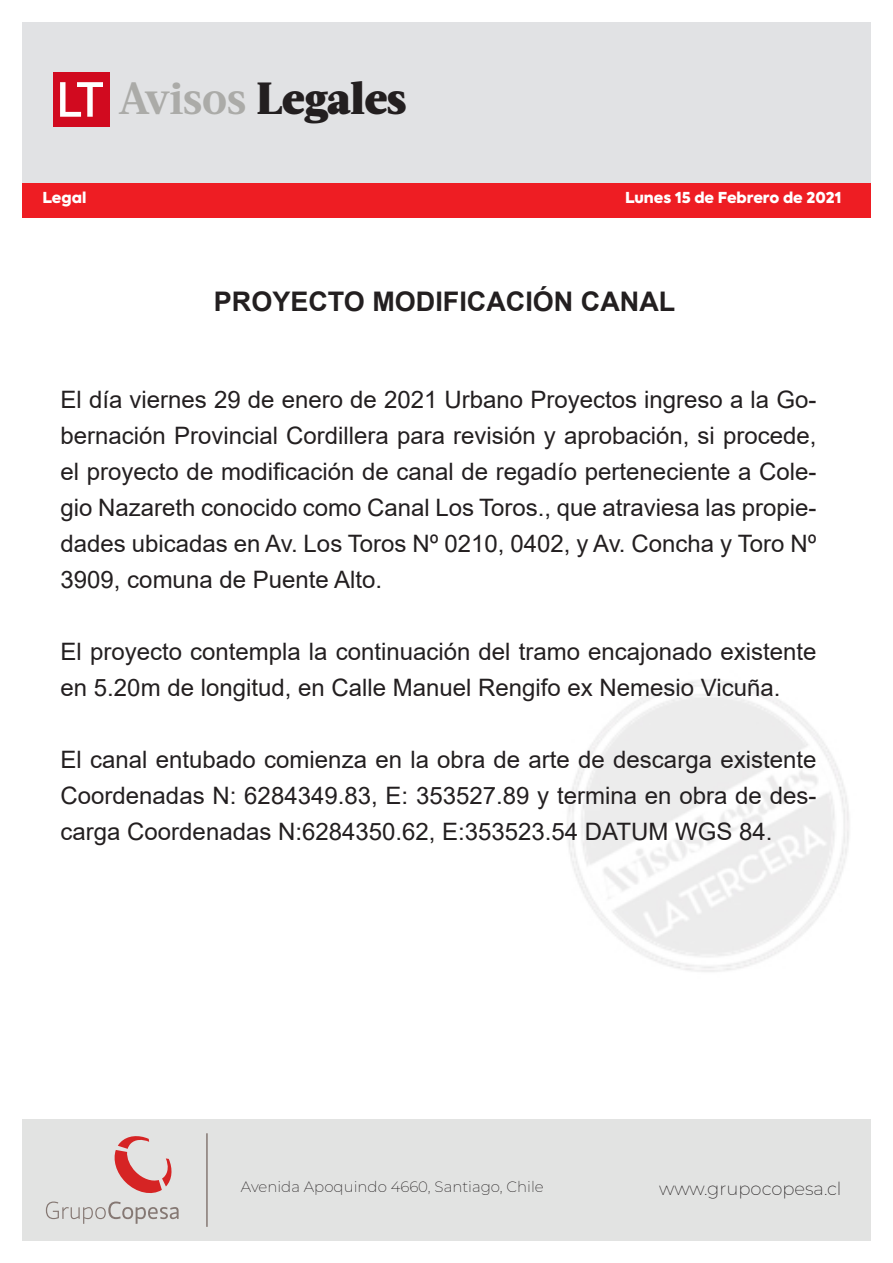
<style>
.page{position:relative;width:893px;height:1263px;background:#fff}
.page>*{position:absolute;margin:0;border:0;box-sizing:border-box;transform-origin:0 0}
.t1{font:900 45px "Acta";letter-spacing:-.01em;color:#231f20}
.t2{font:700 27px "Arial";color:#231f20}
.t3{font:24px/36px "Arial";color:#231f20;text-align:justify}
.t4{font:200 18px "Montserrat";color:#231f20}
.t5{font:200 15px "Montserrat";color:#231f20}
.t6{font:900 15px "Axiforma";color:#fff}
.s1{font-weight:700;color:#ababa8}
</style>
<div class="page">
<div style="left:22px;top:1120px;width:849px;height:121px;background:#e2e3e2"></div>
<div style="left:22px;top:183px;width:849px;height:35px;background:#ee1d23"></div>
<svg style="left:46px;top:1136px;width:133px;height:88px"></svg>
<hr style="left:206px;top:1133px;width:2px;height:94px;background:#857873">
<div style="left:22px;top:22px;width:849px;height:160px;background:#e1e2e4"></div>
<div style="left:53px;top:72px;width:57px;height:55px;background:#d10a1f"></div>
<svg style="left:60px;top:82px;width:43px;height:35px"></svg>
<p class="t1" style="left:118px;top:71px;width:289px"><span class="s1">Avisos</span> Legales</p>
<h1 class="t1" style="left:115px;top:79px;width:289px"><span class="s1">Avisos</span> Legales</h1>
<p class="t6" style="left:43px;top:187px;width:45px">Legal</p>
<p class="t6" style="left:625px;top:187px;width:218px">Lunes 15 de Febrero de 2021</p>
<p class="t2" style="left:214px;top:282px;width:463px">PROYECTO MODIFICACIÓN CANAL</p>
<p class="t3" style="left:61px;top:381px;width:757px">El día viernes 29 de enero de 2021 Urbano Proyectos ingreso a la Go&shy;bernación Provincial Cordillera para revisión y aprobación, si procede, el proyecto de modificación de canal de regadío perteneciente a Cole&shy;gio Nazareth conocido como Canal Los Toros., que atraviesa las propie&shy;dades ubicadas en Av. Los Toros Nº 0210, 0402, y Av. Concha y Toro Nº 3909, comuna de Puente Alto.</p>
<p class="t3" style="left:61px;top:633px;width:757px">El proyecto contempla la continuación del tramo encajonado existente en 5.20m de longitud, en Calle Manuel Rengifo ex Nemesio Vicuña.</p>
<p class="t3" style="left:61px;top:741px;width:757px">El canal entubado comienza en la obra de arte de descarga existente Coordenadas N: 6284349.83, E: 353527.89 y termina en obra de des&shy;carga Coordenadas N:6284350.62, E:353523.54 DATUM WGS 84.</p>
<p class="t5" style="left:241px;top:1177px;width:304px">Avenida Apoquindo 4660, Santiago, Chile</p>
<p class="t4" style="left:659px;top:1177px;width:184px">www.grupocopesa.cl</p>
</div>
